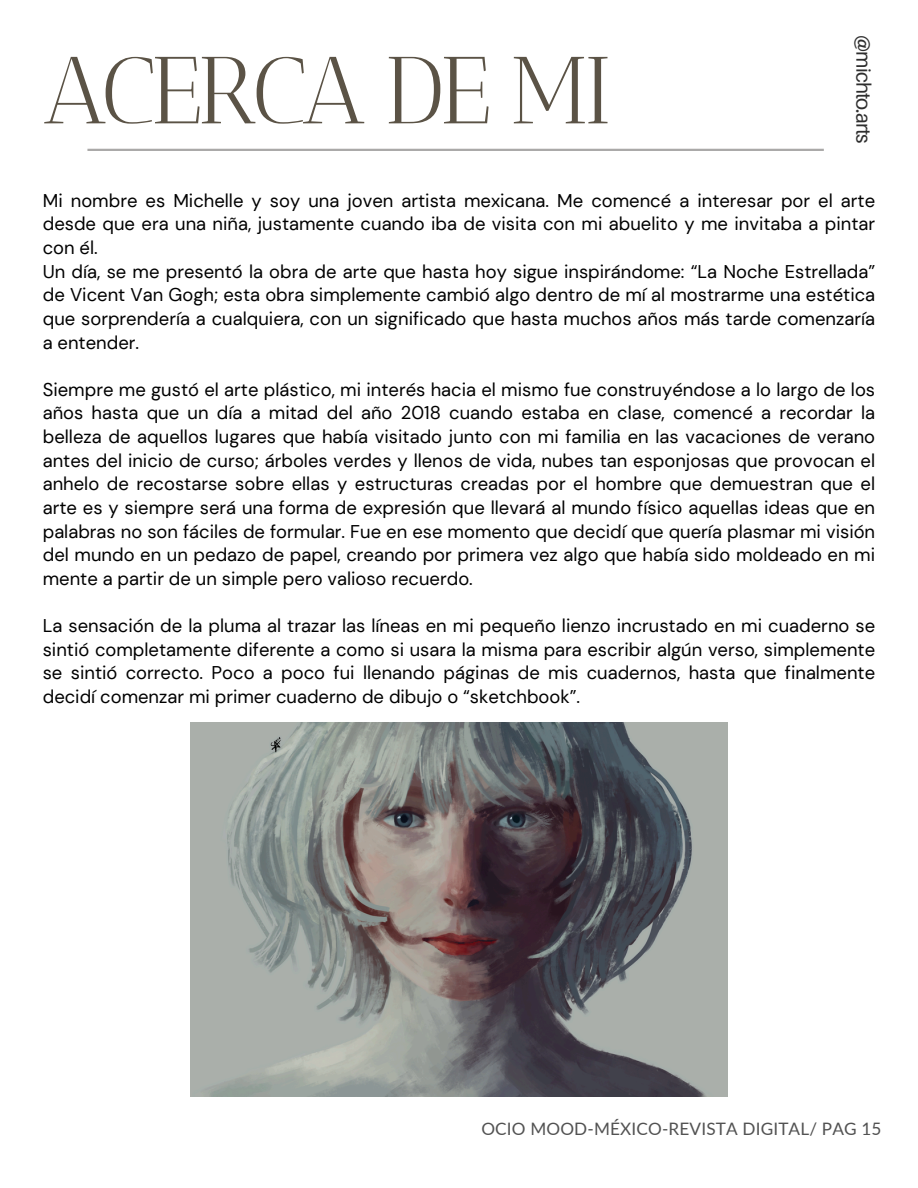
<style>
.page{position:relative;width:918px;height:1188px;background:#fff}
.page>*{position:absolute;margin:0;border:0;box-sizing:border-box;transform-origin:0 0}
.t1{font:94.95px "Antic Didone";letter-spacing:-.05em;color:#5b5346}
.t2{font:20.4px "Aileron";letter-spacing:-.045em;color:#2e2e2e}
.t3{font:18.45px/23.7px "DM Sans";color:#000;text-align:justify}
.t4{font:17.1px "Lato";letter-spacing:.01em;color:#525252}
</style>
<div class="page">
<hr style="left:87px;top:149px;width:737px;height:2px;background:#aaa9a8">
<img style="left:190px;top:723px;width:538px;height:373px">
<h2 class="t1" style="left:43px;top:34px;width:571px">ACERCA DE MI</h2>
<h2 class="t2" style="left:876px;top:35px;width:110px;rotate:90deg">@michto.arts</h2>
<h2 class="t3" style="left:43px;top:189px;width:834px;text-align:left">Mi nombre es Michelle y soy una joven artista mexicana. Me comencé a interesar por el arte desde que era una niña, justamente cuando iba de visita con mi abuelito y me invitaba a pintar con él.<br>Un día, se me presentó la obra de arte que hasta hoy sigue inspirándome: “La Noche Estrellada” de Vicent Van Gogh; esta obra simplemente cambió algo dentro de mí al mostrarme una estética que sorprendería a cualquiera, con un significado que hasta muchos años más tarde comenzaría a entender.</h2>
<h2 class="t3" style="left:43px;top:378px;width:834px">Siempre me gustó el arte plástico, mi interés hacia el mismo fue construyéndose a lo largo de los años hasta que un día a mitad del año 2018 cuando estaba en clase, comencé a recordar la belleza de aquellos lugares que había visitado junto con mi familia en las vacaciones de verano antes del inicio de curso; árboles verdes y llenos de vida, nubes tan esponjosas que provocan el anhelo de recostarse sobre ellas y estructuras creadas por el hombre que demuestran que el arte es y siempre será una forma de expresión que llevará al mundo físico aquellas ideas que en palabras no son fáciles de formular. Fue en ese momento que decidí que quería plasmar mi visión del mundo en un pedazo de papel, creando por primera vez algo que había sido moldeado en mi mente a partir de un simple pero valioso recuerdo.</h2>
<p class="t3" style="left:43px;top:614px;width:834px">La sensación de la pluma al trazar las líneas en mi pequeño lienzo incrustado en mi cuaderno se sintió completamente diferente a como si usara la misma para escribir algún verso, simplemente se sintió correcto. Poco a poco fui llenando páginas de mis cuadernos, hasta que finalmente decidí comenzar mi primer cuaderno de dibujo o “sketchbook”.</p>
<p class="t4" style="left:481px;top:1118px;width:402px">OCIO MOOD-MÉXICO-REVISTA DIGITAL/ PAG 15</p>
</div>
